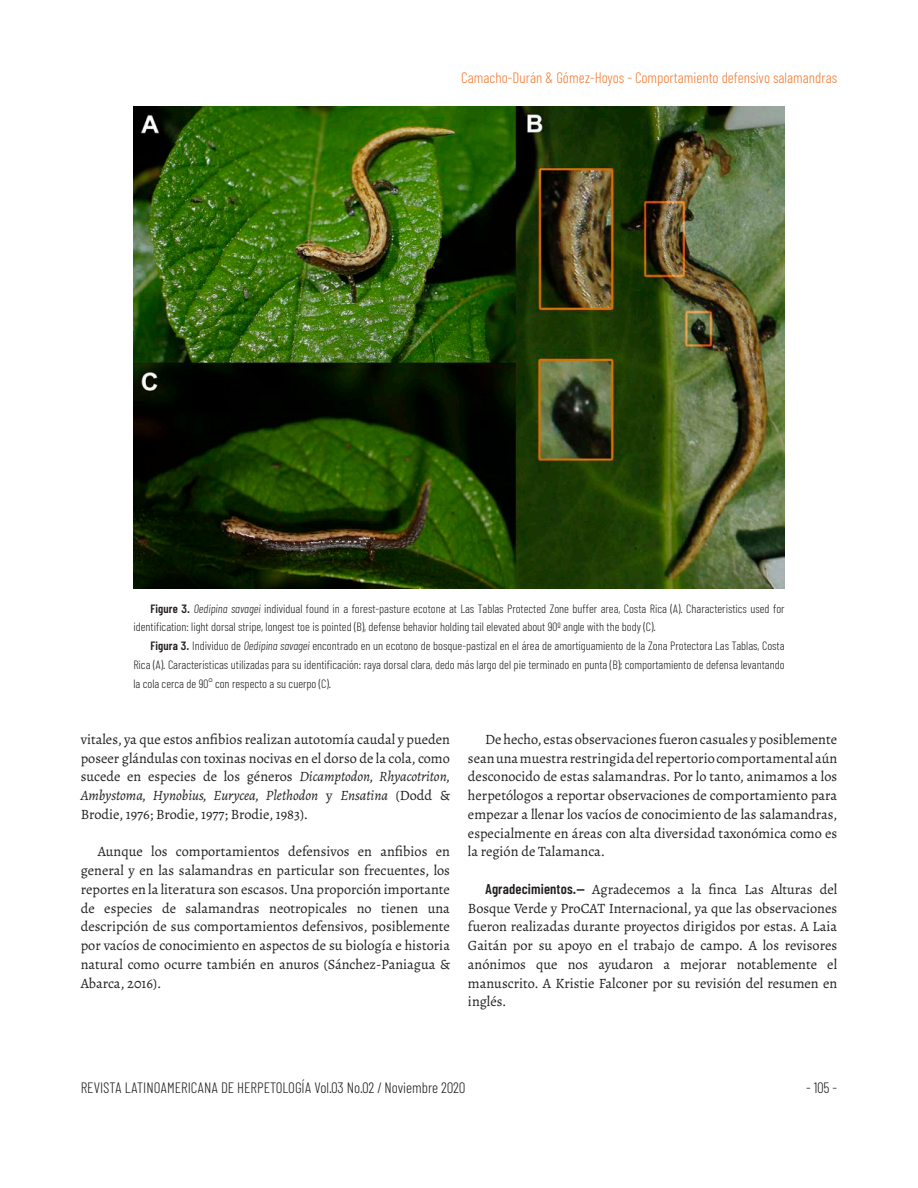
<style>
.page{position:relative;width:918px;height:1188px;background:#fff}
.page>*{position:absolute;margin:0;border:0;box-sizing:border-box;transform-origin:0 0}
.t1{font:300 15px "Barlow Condensed";color:#231f20}
.t2{font:300 15px "Barlow Condensed";color:#f47b31}
._02-txt_Artículo_1{font:14.25px/18.8px "Alegreya";color:#231f20;text-align:justify}
._02-txt_pie_de_Foto{font:300 12px/18.8px "Barlow Condensed";color:#231f20}
.s1{font-weight:600}
.s2{font-style:italic}
.s3{font-family:"Barlow Condensed";font-weight:600}
</style>
<div class="page">
<img style="left:133px;top:106px;width:652px;height:483px">
<p class="t2" style="left:461px;top:68px;width:377px">Camacho-Durán &amp; Gómez-Hoyos - Comportamiento defensivo salamandras</p>
<p class="_02-txt_pie_de_Foto" style="left:133px;top:599px;width:653px;text-indent:17px"><span class="s1">Figure 3.</span> <span class="s2">Oedipina savagei</span> individual found in a forest-pasture ecotone at Las Tablas Protected Zone buffer area, Costa Rica (A). Characteristics used for identification: light dorsal stripe, longest toe is pointed (B), defense behavior holding tail elevated about 90º angle with the body (C).</p>
<p class="_02-txt_pie_de_Foto" style="left:133px;top:636px;width:653px;text-align:justify;text-indent:17px"><span class="s1">Figura 3.</span> Individuo de <span class="s2">Oedipina savagei</span> encontrado en un ecotono de bosque-pastizal en el área de amortiguamiento de la Zona Protectora Las Tablas, Costa Rica (A). Características utilizadas para su identificación: raya dorsal clara, dedo más largo del pie terminado en punta (B); comportamiento de defensa levantando la cola cerca de 90° con respecto a su cuerpo (C).</p>
<p class="_02-txt_Artículo_1" style="left:81px;top:730px;width:371px">vitales, ya que estos anfibios realizan autotomía caudal y pueden poseer glándulas con toxinas nocivas en el dorso de la cola, como sucede en especies de los géneros <span class="s2">Dicamptodon, Rhyacotriton, Ambystoma, Hynobius, Eurycea, Plethodon</span> y <span class="s2">Ensatina</span> (Dodd &amp; Brodie, 1976; Brodie, 1977; Brodie, 1983).</p>
<p class="_02-txt_Artículo_1" style="left:81px;top:842px;width:371px;text-indent:17px">Aunque los comportamientos defensivos en anfibios en general y en las salamandras en particular son frecuentes, los reportes en la literatura son escasos. Una proporción importante de especies de salamandras neotropicales no tienen una descripción de sus comportamientos defensivos, posiblemente por vacíos de conocimiento en aspectos de su biología e historia natural como ocurre también en anuros (Sánchez-Paniagua &amp; Abarca, 2016).</p>
<p class="_02-txt_Artículo_1" style="left:468px;top:730px;width:371px;text-indent:17px">De hecho, estas observaciones fueron casuales y posiblemente sean una muestra restringida del repertorio comportamental aún desconocido de estas salamandras. Por lo tanto, animamos a los herpetólogos a reportar observaciones de comportamiento para empezar a llenar los vacíos de conocimiento de las salamandras, especialmente en áreas con alta diversidad taxonómica como es la región de Talamanca.</p>
<p class="_02-txt_Artículo_1" style="left:468px;top:880px;width:371px;text-indent:17px"><span class="s3">Agradecimientos.—</span> Agradecemos a la finca Las Alturas del Bosque Verde y ProCAT Internacional, ya que las observaciones fueron realizadas durante proyectos dirigidos por estas. A Laia Gaitán por su apoyo en el trabajo de campo. A los revisores anónimos que nos ayudaron a mejorar notablemente el manuscrito. A Kristie Falconer por su revisión del resumen en inglés.</p>
<p class="t1" style="left:81px;top:1079px;width:386px">REVISTA LATINOAMERICANA DE HERPETOLOGÍA Vol.03 No.02 / Noviembre 2020</p>
<p class="t1" style="left:806px;top:1079px;width:32px">- 105 -</p>
</div>
